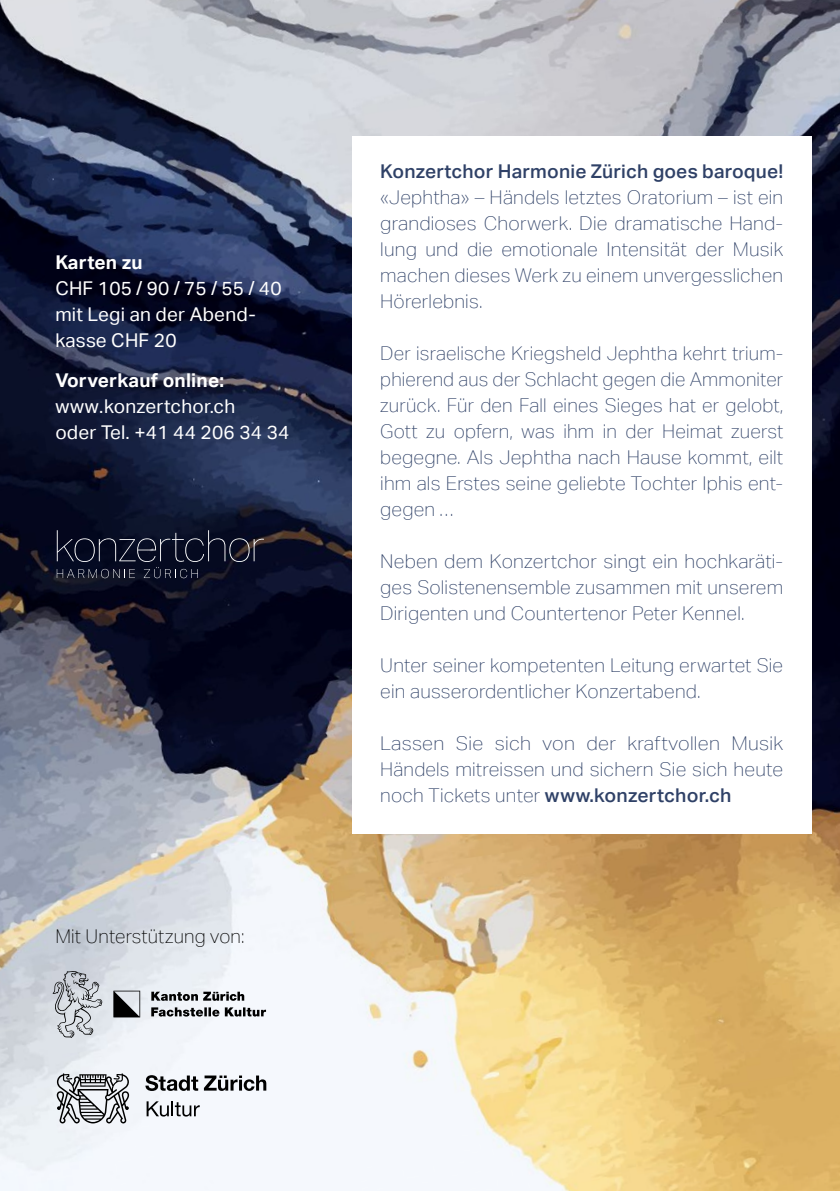
<style>
.page{position:relative;width:840px;height:1191px;background:#fff}
.page>*{position:absolute;margin:0;border:0;box-sizing:border-box;transform-origin:0 0}
.t1{font:100 19px/26px "Aktiv Grotesk";letter-spacing:.01em;color:#2f4167;text-align:justify}
.t2{font:100 19px/26px "Aktiv Grotesk";letter-spacing:.01em;color:#2f4167;text-align:justify;scale:1.05 1}
.t3{font:19px/26px "Aktiv Grotesk";letter-spacing:.01em;color:#fff}
.t4{font:500 19px "Aktiv Grotesk";letter-spacing:.01em;color:#2f4167}
.t5{font:700 19px "Aktiv Grotesk";letter-spacing:.01em;color:#fff}
.t6{font:100 19px "Aktiv Grotesk";letter-spacing:.01em;color:#000}
.s1{font-weight:500}
</style>
<div class="page">
<img style="left:0;top:0;width:839px;height:1191px">
<svg style="left:151px;top:1007px;width:115px;height:9px"></svg>
<svg style="left:151px;top:991px;width:93px;height:9px"></svg>
<svg style="left:52px;top:970px;width:50px;height:68px;background:#b9bdc3"></svg>
<svg style="left:113px;top:990px;width:27px;height:27px"></svg>
<svg style="left:57px;top:530px;width:207px;height:48px;background:#191d31"></svg>
<svg style="left:146px;top:1101px;width:53px;height:15px"></svg>
<svg style="left:145px;top:1075px;width:53px;height:16px"></svg>
<svg style="left:204px;top:1075px;width:62px;height:15px"></svg>
<svg style="left:57px;top:1073px;width:72px;height:50px"></svg>
<div style="left:351px;top:136px;width:460px;height:697px;background:#fff"></div>
<p class="t5" style="left:55px;top:251px;width:89px">Karten zu</p>
<p class="t3" style="left:55px;top:275px;width:228px">CHF 105 / 90 / 75 / 55 / 40 mit Legi an der Abend&shy;kasse CHF 20</p>
<p class="t5" style="left:55px;top:369px;width:170px">Vorverkauf online:</p>
<p class="t3" style="left:55px;top:393px;width:235px">www.konzertchor.ch<br>oder Tel. +41 44 206 34 34</p>
<p class="t6" style="left:55px;top:925px;width:191px">Mit Unterstützung von:</p>
<p class="t4" style="left:380px;top:160px;width:404px">Konzertchor Harmonie Zürich goes baroque!</p>
<p class="t1" style="left:380px;top:184px;width:404px">«Jephtha» – Händels letztes Oratorium – ist ein grandioses Chorwerk. Die dramatische Hand&shy;lung und die emotionale Intensität der Musik machen dieses Werk zu einem unvergesslichen Hörerlebnis.</p>
<p class="t1" style="left:380px;top:340px;width:404px">Der israelische Kriegsheld Jephtha kehrt trium&shy;phierend aus der Schlacht gegen die Ammoniter zurück. Für den Fall eines Sieges hat er gelobt, Gott zu opfern, was ihm in der Heimat zuerst begegne. Als Jephtha nach Hause kommt, eilt ihm als Erstes seine geliebte Tochter Iphis ent&shy;gegen …</p>
<p class="t1" style="left:380px;top:548px;width:404px">Neben dem Konzertchor singt ein hochkaräti&shy;ges Solistenensemble zusammen mit unserem Dirigenten und Countertenor Peter Kennel.</p>
<p class="t1" style="left:380px;top:652px;width:404px">Unter seiner kompetenten Leitung erwartet Sie ein ausserordentlicher Konzertabend.</p>
<p class="t2" style="left:380px;top:730px;width:385px">Lassen Sie sich von der kraftvollen Musik Händels mitreissen und sichern Sie sich heute noch Tickets unter <span class="s1">www.konzertchor.ch</span></p>
</div>
